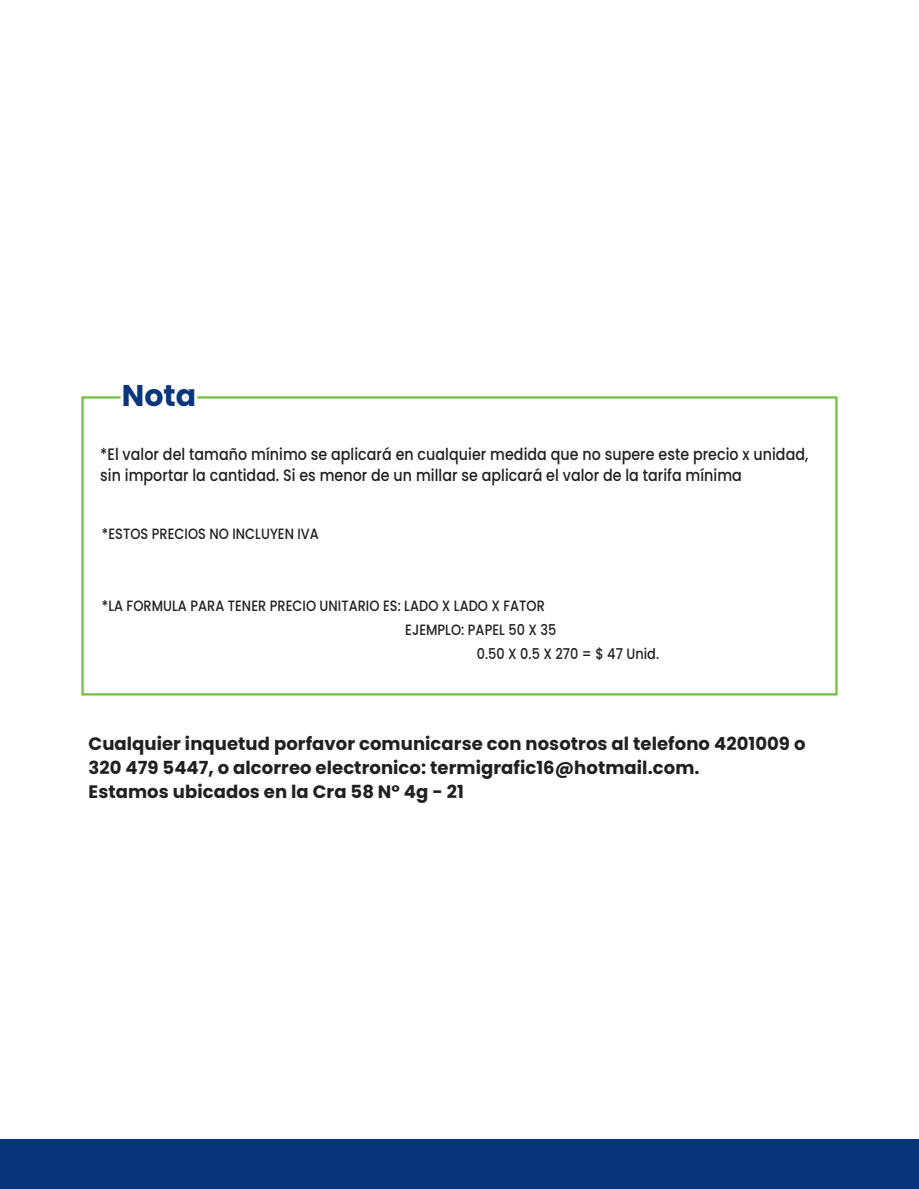
<style>
.page{position:relative;width:919px;height:1189px;background:#fff}
.page>*{position:absolute;margin:0;border:0;box-sizing:border-box;transform-origin:0 0}
.t1{font:700 30px "Poppins";color:#08357c}
.t2{font:700 18px/24px "Poppins";letter-spacing:.005em;color:#231f20}
.t3{font:500 16.5px/21px "Poppins";letter-spacing:.005em;color:#231f20;scale:.86 1}
.t4{font:500 14.85px "Poppins";letter-spacing:.005em;color:#231f20;scale:.86 1}
</style>
<div class="page">
<div style="left:0;top:1139px;width:918px;height:49px;background:#08357c"></div>
<div style="left:81px;top:396px;width:756px;height:299px;border:2px solid #71bf44"></div>
<svg style="left:118px;top:396px;width:82px;height:3px"></svg>
<h1 class="t1" style="left:122px;top:378px;width:76px">Nota</h1>
<p class="t3" style="left:100px;top:444px;width:824px">*El valor del tamaño mínimo se aplicará en cualquier medida que no supere este precio x unidad, sin importar la cantidad. Si es menor de un millar se aplicará el valor de la tarifa mínima</p>
<p class="t4" style="left:102px;top:525px;width:254px">*ESTOS PRECIOS NO INCLUYEN IVA</p>
<p class="t4" style="left:102px;top:597px;width:516px">*LA FORMULA PARA TENER PRECIO UNITARIO ES: LADO X LADO X FATOR</p>
<p class="t4" style="left:405px;top:621px;width:177px">EJEMPLO: PAPEL 50 X 35</p>
<p class="t4" style="left:476px;top:645px;width:213px">0.50 X 0.5 X 270 = $ 47 Unid.</p>
<p class="t2" style="left:88px;top:731px;width:718px">Cualquier inquetud porfavor comunicarse con nosotros al telefono 4201009 o<br>320 479 5447, o alcorreo electronico: termigrafic16@hotmail.com.<br>Estamos ubicados en la Cra 58 N° 4g - 21</p>
</div>
